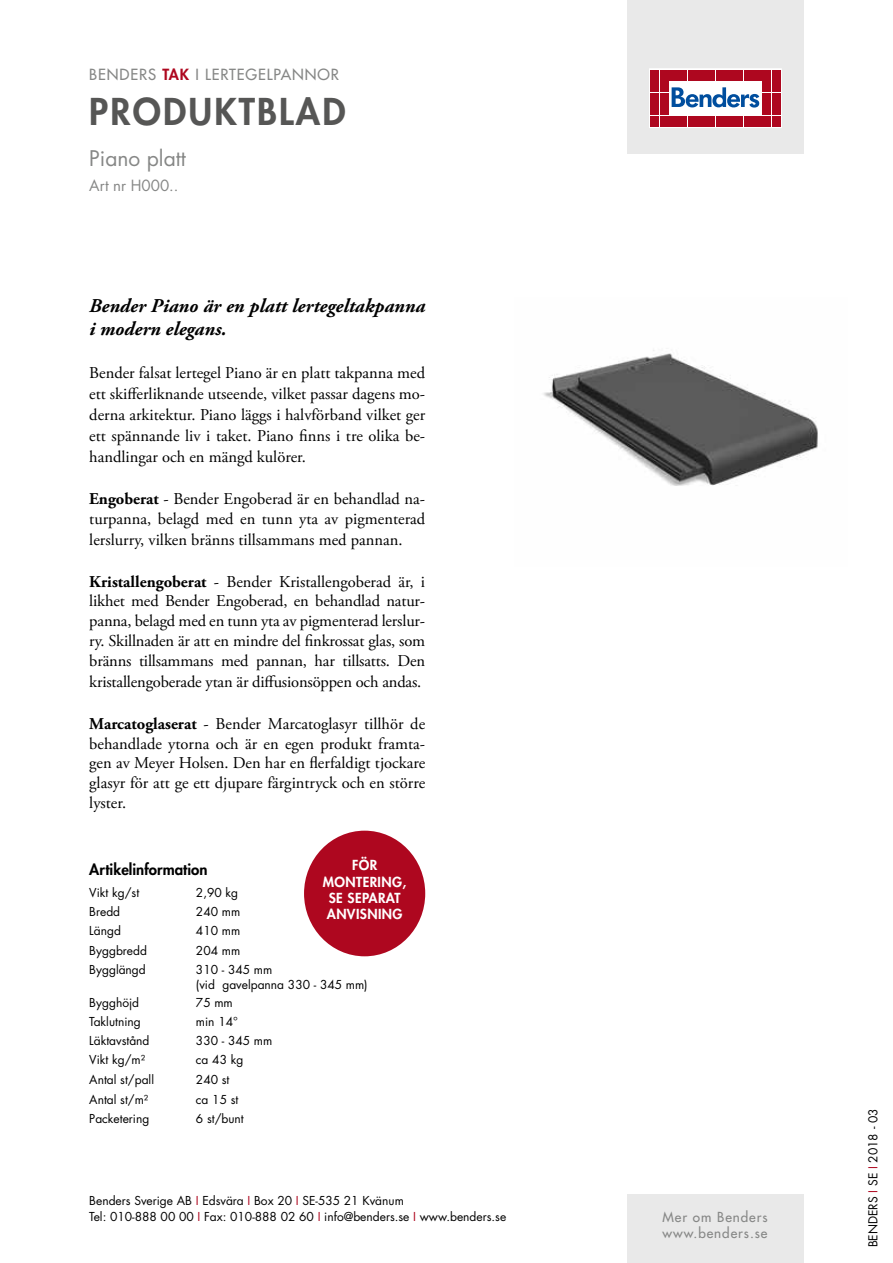
<style>
.page{position:relative;width:893px;height:1263px;background:#fff}
.page>*{position:absolute;margin:0;border:0;box-sizing:border-box;transform-origin:0 0}
.t1{font:800 36px "Futura Std";letter-spacing:.06em;color:#565655}
.t2{font:21px "Futura Std";color:#868786}
.t3{font:italic 700 19.5px/23.4px "Adobe Garamond Pro";color:#000}
.t4{font:16.5px/20.1px "Adobe Garamond Pro";color:#000;text-align:justify}
.t5{font:500 15px "Futura Std";letter-spacing:.06em;color:#868786}
.t6{font:800 15px "Futura Std";color:#000}
.t7{font:15px "Futura Std";color:#868786}
.t8{font:800 13.5px/16.2px "Futura Std";letter-spacing:.03em;color:#fff;text-align:center}
.t9{font:500 13.5px/16.2px "Futura Std";letter-spacing:.07em;color:#868786}
.t10{font:12px/16.5px "Futura Std";color:#000}
.s1{font-weight:800;color:#ae071f}
.s2{font-weight:700}
.s3{color:#ae071f}
</style>
<div class="page">
<div style="left:627px;top:0;width:177px;height:153px;background:#e9e9e9"></div>
<svg style="left:649px;top:69px;width:132px;height:59px;background:#eac2c8"></svg>
<div style="left:651px;top:70px;width:8px;height:10px;background:#ae071f"></div>
<div style="left:660px;top:70px;width:8px;height:10px;background:#ae071f"></div>
<div style="left:651px;top:81px;width:8px;height:11px;background:#ae071f"></div>
<div style="left:660px;top:81px;width:8px;height:11px;background:#ae071f"></div>
<div style="left:651px;top:93px;width:8px;height:10px;background:#ae071f"></div>
<div style="left:660px;top:93px;width:8px;height:10px;background:#ae071f"></div>
<div style="left:651px;top:104px;width:8px;height:11px;background:#ae071f"></div>
<div style="left:660px;top:104px;width:8px;height:11px;background:#ae071f"></div>
<div style="left:651px;top:116px;width:8px;height:10px;background:#ae071f"></div>
<div style="left:660px;top:116px;width:8px;height:10px;background:#ae071f"></div>
<div style="left:669px;top:70px;width:8px;height:10px;background:#ae071f"></div>
<div style="left:679px;top:70px;width:8px;height:10px;background:#ae071f"></div>
<div style="left:688px;top:70px;width:8px;height:10px;background:#ae071f"></div>
<div style="left:697px;top:70px;width:9px;height:10px;background:#ae071f"></div>
<div style="left:707px;top:70px;width:8px;height:10px;background:#ae071f"></div>
<div style="left:716px;top:70px;width:8px;height:10px;background:#ae071f"></div>
<div style="left:725px;top:70px;width:9px;height:10px;background:#ae071f"></div>
<div style="left:735px;top:70px;width:8px;height:10px;background:#ae071f"></div>
<div style="left:744px;top:70px;width:8px;height:10px;background:#ae071f"></div>
<div style="left:753px;top:70px;width:9px;height:10px;background:#ae071f"></div>
<div style="left:669px;top:116px;width:8px;height:10px;background:#ae071f"></div>
<div style="left:679px;top:116px;width:8px;height:10px;background:#ae071f"></div>
<div style="left:688px;top:116px;width:8px;height:10px;background:#ae071f"></div>
<div style="left:697px;top:116px;width:9px;height:10px;background:#ae071f"></div>
<div style="left:707px;top:116px;width:8px;height:10px;background:#ae071f"></div>
<div style="left:716px;top:116px;width:8px;height:10px;background:#ae071f"></div>
<div style="left:725px;top:116px;width:9px;height:10px;background:#ae071f"></div>
<div style="left:735px;top:116px;width:8px;height:10px;background:#ae071f"></div>
<div style="left:744px;top:116px;width:8px;height:10px;background:#ae071f"></div>
<div style="left:753px;top:116px;width:9px;height:10px;background:#ae071f"></div>
<div style="left:763px;top:70px;width:8px;height:10px;background:#ae071f"></div>
<div style="left:772px;top:70px;width:8px;height:10px;background:#ae071f"></div>
<div style="left:763px;top:81px;width:8px;height:11px;background:#ae071f"></div>
<div style="left:772px;top:81px;width:8px;height:11px;background:#ae071f"></div>
<div style="left:763px;top:93px;width:8px;height:10px;background:#ae071f"></div>
<div style="left:772px;top:93px;width:8px;height:10px;background:#ae071f"></div>
<div style="left:763px;top:104px;width:8px;height:11px;background:#ae071f"></div>
<div style="left:772px;top:104px;width:8px;height:11px;background:#ae071f"></div>
<div style="left:763px;top:116px;width:8px;height:10px;background:#ae071f"></div>
<div style="left:772px;top:116px;width:8px;height:10px;background:#ae071f"></div>
<svg style="left:672px;top:87px;width:87px;height:21px;background:#8fb1d4"></svg>
<div style="left:627px;top:1195px;width:177px;height:68px;background:#e9e9e9"></div>
<img style="left:543px;top:350px;width:275px;height:136px">
<div style="left:304px;top:831px;width:121px;height:125px;background:#ae071f;border-radius:50%"></div>
<p class="t5" style="left:89px;top:65px;width:251px">BENDERS <span class="s1">TAK</span> I LERTEGELPANNOR</p>
<h1 class="t1" style="left:89px;top:89px;width:258px">PRODUKTBLAD</h1>
<p class="t2" style="left:89px;top:145px;width:98px">Piano platt</p>
<p class="t7" style="left:89px;top:176px;width:91px">Art nr H000..</p>
<p class="t3" style="left:89px;top:294px;width:337px">Bender Piano är en platt lertegeltakpanna i modern elegans.</p>
<p class="t4" style="left:89px;top:363px;width:337px;line-height:21px">Bender falsat lertegel Piano är en platt takpanna med ett skifferliknande utseende, vilket passar dagens mo&shy;derna arkitektur. Piano läggs i halvförband vilket ger ett spännande liv i taket. Piano finns i tre olika be&shy;handlingar och en mängd kulörer.</p>
<p class="t4" style="left:89px;top:489px;width:337px"><span class="s2">Engoberat</span> - Bender Engoberad är en behandlad na&shy;turpanna, belagd med en tunn yta av pigmenterad lerslurry, vilken bränns tillsammans med pannan.</p>
<p class="t4" style="left:89px;top:572px;width:337px"><span class="s2">Kristallengoberat</span> - Bender Kristallengoberad är, i likhet med Bender Engoberad, en behandlad natur&shy;panna, belagd med en tunn yta av pigmenterad lerslur&shy;ry. Skillnaden är att en mindre del finkrossat glas, som bränns tillsammans med pannan, har tillsatts. Den kristallengoberade ytan är diffusionsöppen och andas.</p>
<p class="t4" style="left:89px;top:714px;width:337px"><span class="s2">Marcatoglaserat</span> - Bender Marcatoglasyr tillhör de behandlade ytorna och är en egen produkt framta&shy;gen av Meyer Holsen. Den har en flerfaldigt tjockare glasyr för att ge ett djupare färgintryck och en större lyster.</p>
<p class="t8" style="left:323px;top:857px;width:85px">FÖR<br>MONTERING,<br>SE SEPARAT<br>ANVISNING</p>
<p class="t6" style="left:89px;top:860px;width:120px">Artikelinformation</p>
<p class="t10" style="left:89px;top:884px;width:51px">Vikt kg/st</p>
<p class="t10" style="left:196px;top:884px;width:44px">2,90 kg</p>
<p class="t10" style="left:89px;top:904px;width:32px">Bredd</p>
<p class="t10" style="left:196px;top:904px;width:46px">240 mm</p>
<p class="t10" style="left:89px;top:923px;width:33px">Längd</p>
<p class="t10" style="left:196px;top:923px;width:46px">410 mm</p>
<p class="t10" style="left:89px;top:942px;width:59px">Byggbredd</p>
<p class="t10" style="left:196px;top:942px;width:46px">204 mm</p>
<p class="t10" style="left:89px;top:961px;width:58px">Bygglängd</p>
<p class="t10" style="left:196px;top:962px;width:173px;line-height:15px">310 - 345 mm<br>(vid gavelpanna 330 - 345 mm)</p>
<p class="t10" style="left:89px;top:994px;width:51px">Bygghöjd</p>
<p class="t10" style="left:196px;top:994px;width:38px">75 mm</p>
<p class="t10" style="left:89px;top:1014px;width:53px">Taklutning</p>
<p class="t10" style="left:196px;top:1014px;width:43px">min 14°</p>
<p class="t10" style="left:89px;top:1033px;width:62px">Läktavstånd</p>
<p class="t10" style="left:196px;top:1033px;width:78px">330 - 345 mm</p>
<p class="t10" style="left:89px;top:1052px;width:57px">Vikt kg/m²</p>
<p class="t10" style="left:196px;top:1052px;width:49px">ca 43 kg</p>
<p class="t10" style="left:89px;top:1071px;width:66px">Antal st/pall</p>
<p class="t10" style="left:196px;top:1071px;width:35px">240 st</p>
<p class="t10" style="left:89px;top:1092px;width:61px">Antal st/m²</p>
<p class="t10" style="left:196px;top:1092px;width:44px">ca 15 st</p>
<p class="t10" style="left:89px;top:1111px;width:62px">Packetering</p>
<p class="t10" style="left:196px;top:1111px;width:49px">6 st/bunt</p>
<p class="t10" style="left:89px;top:1192px;width:418px">Benders Sverige AB <span class="s3">I</span> Edsvära <span class="s3">I</span> Box 20 <span class="s3">I</span> SE-535 21 Kvänum<br>Tel: 010-888 00 00 <span class="s3">I</span> Fax: 010-888 02 60 <span class="s3">I</span> info@benders.se <span class="s3">I</span> www.benders.se</p>
<p class="t9" style="left:662px;top:1209px;width:107px">Mer om Benders www.benders.se</p>
<p class="t10" style="left:865px;top:1247px;width:140px;rotate:-90deg">BENDERS <span class="s3">I</span> SE <span class="s3">I</span> 2018 - 03</p>
</div>
